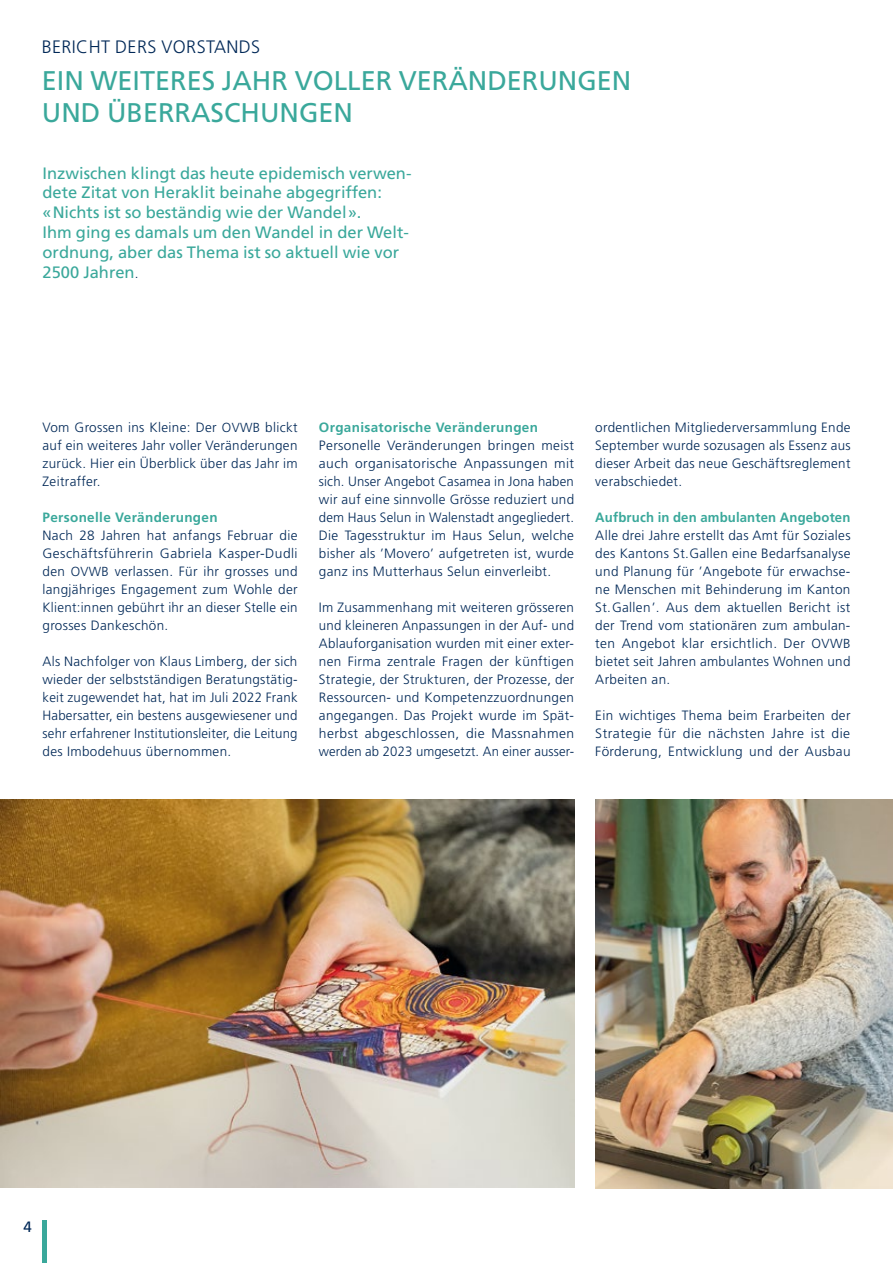
<style>
.page{position:relative;width:893px;height:1263px;background:#fff}
.page>*{position:absolute;margin:0;border:0;box-sizing:border-box;transform-origin:0 0}
.t1{font:27px/32.4px "Frutiger LT Std";color:#3aa89b}
.t2{font:300 18px "Frutiger LT Std";letter-spacing:.02em;color:#002857}
.t3{font:16.5px/19.8px "Frutiger LT Std";color:#3aa89b}
.t4{font:15px "Frutiger LT Std";color:#002857}
.t5{font:300 13.5px/18px "Frutiger LT Std";letter-spacing:.025em;color:#002857;text-align:justify}
.t6{font:700 13.5px "Frutiger LT Std";letter-spacing:.025em;color:#3aa89b}
.s1{font-weight:300;font-size:13.5px;color:#002857}
.s2{font-size:13.2px}
</style>
<div class="page">
<hr style="left:43px;top:1220px;width:4px;height:43px;background:#3aa89b">
<img style="left:0;top:799px;width:574px;height:389px">
<img style="left:595px;top:799px;width:298px;height:389px">
<h2 class="t2" style="left:42px;top:36px;width:220px">BERICHT DERS VORSTANDS</h2>
<h1 class="t1" style="left:42px;top:64px;width:591px">EIN WEITERES JAHR VOLLER VERÄNDERUNGEN<br>UND ÜBERRASCHUNGEN</h1>
<p class="t3" style="left:43px;top:163px;width:371px">Inzwischen klingt das heute epidemisch verwen&shy;dete Zitat von Heraklit beinahe abgegriffen: «Nichts ist so beständig wie der Wandel».<br>Ihm ging es damals um den Wandel in der Welt&shy;ordnung, aber das Thema ist so aktuell wie vor 2500 Jahren<span class="s1">.</span></p>
<p class="t5" style="left:43px;top:419px;width:257px">Vom Grossen ins Kleine: Der <span class="s2">OVWB</span> blickt auf ein weiteres Jahr voller Veränderungen zurück. Hier ein Überblick über das Jahr im Zeitraffer.</p>
<p class="t6" style="left:43px;top:509px;width:177px">Personelle Veränderungen</p>
<p class="t5" style="left:43px;top:527px;width:257px">Nach 28 Jahren hat anfangs Februar die Geschäftsführerin Gabriela Kasper-Dudli den <span class="s2">OVWB</span> verlassen. Für ihr grosses und langjähriges Engagement zum Wohle der Klient:innen gebührt ihr an dieser Stelle ein grosses Dankeschön.</p>
<p class="t5" style="left:43px;top:652px;width:257px">Als Nachfolger von Klaus Limberg, der sich wieder der selbstständigen Beratungstätig&shy;keit zugewendet hat, hat im Juli 2022 Frank Habersatter, ein bestens ausgewiesener und sehr erfahrener Institutionsleiter, die Leitung des Imbodehuus übernommen.</p>
<p class="t6" style="left:319px;top:419px;width:221px">Organisatorische Veränderungen</p>
<p class="t5" style="left:319px;top:437px;width:257px">Personelle Veränderungen bringen meist auch organisatorische Anpassungen mit sich. Unser Angebot Casamea in Jona haben wir auf eine sinnvolle Grösse reduziert und dem Haus Selun in Walenstadt angegliedert.<br>Die Tagesstruktur im Haus Selun, welche bisher als ’Movero’ aufgetreten ist, wurde ganz ins Mutterhaus Selun einverleibt.</p>
<p class="t5" style="left:319px;top:598px;width:257px">Im Zusammenhang mit weiteren grösseren und kleineren Anpassungen in der Auf- und Ablauforganisation wurden mit einer exter&shy;nen Firma zentrale Fragen der künftigen Strategie, der Strukturen, der Prozesse, der Ressourcen- und Kompetenzzuordnungen angegangen. Das Projekt wurde im Spät&shy;herbst abgeschlossen, die Massnahmen werden ab 2023 umgesetzt. An einer ausser-</p>
<p class="t5" style="left:595px;top:419px;width:257px">ordentlichen Mitgliederversammlung Ende September wurde sozusagen als Essenz aus dieser Arbeit das neue Geschäftsreglement verabschiedet.</p>
<p class="t6" style="left:595px;top:509px;width:257px">Aufbruch in den ambulanten Angeboten</p>
<p class="t5" style="left:595px;top:527px;width:257px">Alle drei Jahre erstellt das Amt für Soziales des Kantons St.Gallen eine Bedarfsanalyse und Planung für ’Angebote für erwachse&shy;ne Menschen mit Behinderung im Kanton St.Gallen’. Aus dem aktuellen Bericht ist der Trend vom stationären zum ambulan&shy;ten Angebot klar ersichtlich. Der <span class="s2">OVWB </span>bietet seit Jahren ambulantes Wohnen und Arbeiten an.</p>
<p class="t5" style="left:595px;top:706px;width:257px">Ein wichtiges Thema beim Erarbeiten der Strategie für die nächsten Jahre ist die Förderung, Entwicklung und der Ausbau</p>
<p class="t4" style="left:24px;top:1218px;width:10px">4</p>
</div>
